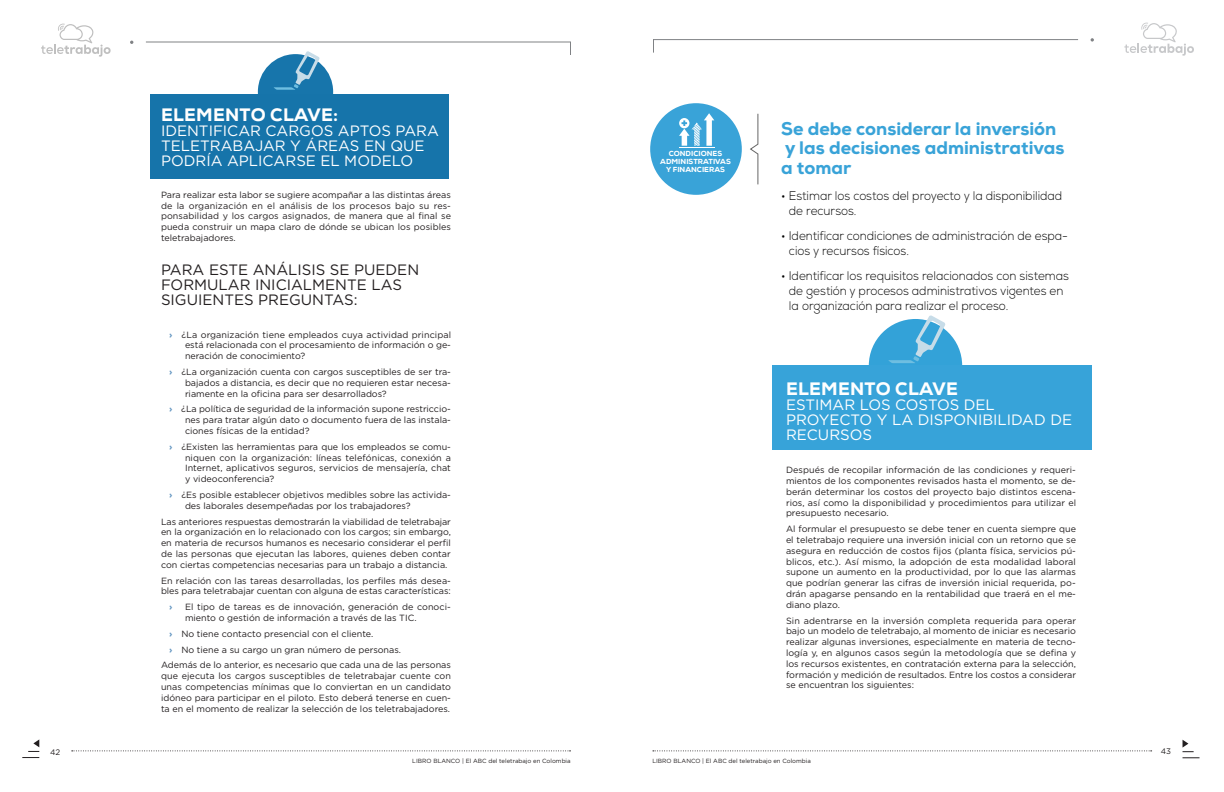
<style>
.page{position:relative;width:1224px;height:792px;background:#fff}
.page>*{position:absolute;margin:0;border:0;box-sizing:border-box;transform-origin:0 0}
.t1{font:800 18.1px/19.8px "Nexa";color:#39a3d8}
.t2{font:800 18px "Nexa";letter-spacing:.015em;color:#fff}
.t3{font:15px/15px "Gotham";color:#fff}
.t4{font:15px/15px "Gotham";color:#231f20}
.t5{font:300 12.5px/15px "Nexa";color:#000;scale:.93 1}
.t6{font:9px/10.8px "Gotham";color:#231f20;text-align:justify}
.t7{font:700 9px "Gotham";color:#6194c0}
.t8{font:800 8.7px "Nexa";color:#fff}
.t9{font:800 8.5px/9.3px "Nexa";color:#fff;text-align:center}
.t10{font:8px "Gotham";color:#231f20}
.t11{font:800 7.3px/8px "Nexa";color:#fff;text-align:center}
.t12{font:6px "Gotham";color:#231f20}
.s1{font-weight:700;color:#6194c0}
</style>
<div class="page">
<svg style="left:1124px;top:23px;width:70px;height:33px"></svg>
<svg style="left:653px;top:39px;width:426px;height:14px"></svg>
<svg style="left:72px;top:751px;width:499px;height:1px"></svg>
<svg style="left:653px;top:751px;width:499px;height:1px"></svg>
<svg style="left:22px;top:739px;width:17px;height:19px"></svg>
<svg style="left:1183px;top:740px;width:17px;height:18px"></svg>
<svg style="left:41px;top:24px;width:70px;height:33px"></svg>
<div style="left:869px;top:319px;width:93px;height:93px;background:#33a2d8;border-radius:50%"></div>
<svg style="left:888px;top:315px;width:58px;height:48px"></svg>
<div style="left:258px;top:54px;width:75px;height:75px;background:#1775ab;border-radius:50%"></div>
<svg style="left:146px;top:41px;width:425px;height:49px"></svg>
<div style="left:150px;top:94px;width:299px;height:85px;background:#1674aa"></div>
<div style="left:773px;top:365px;width:319px;height:85px;background:#37a3d9"></div>
<svg style="left:750px;top:113px;width:9px;height:72px"></svg>
<div style="left:650px;top:103px;width:92px;height:92px;background:#39a3d8;border-radius:50%"></div>
<hr style="left:679px;top:147px;width:35px;height:1px;background:#fff">
<svg style="left:679px;top:113px;width:35px;height:33px"></svg>
<p class="t10" style="left:50px;top:747px;width:12px">42</p>
<h2 class="t2" style="left:161px;top:103px;width:179px">ELEMENTO CLAVE:</h2>
<h3 class="t3" style="left:161px;top:122px;width:280px">IDENTIFICAR CARGOS APTOS PARA<br>TELETRABAJAR Y ÁREAS EN QUE<br>PODRÍA APLICARSE EL MODELO</h3>
<p class="t6" style="left:161px;top:189px;width:292px">Para realizar esta labor se sugiere acompañar a las distintas áreas de la organización en el análisis de los procesos bajo su res&shy;ponsabilidad y los cargos asignados, de manera que al final se pueda construir un mapa claro de dónde se ubican los posibles teletrabajadores.</p>
<h3 class="t4" style="left:161px;top:262px;width:260px">PARA ESTE ANÁLISIS SE PUEDEN<br>FORMULAR INICIALMENTE LAS<br>SIGUIENTES PREGUNTAS:</h3>
<p class="t6" style="left:185px;top:329px;width:268px;text-indent:-16px"><span class="s1">›</span> ¿La organización tiene empleados cuya actividad principal está relacionada con el procesamiento de información o ge&shy;neración de conocimiento?</p>
<p class="t6" style="left:185px;top:366px;width:267px;text-indent:-16px"><span class="s1">›</span> ¿La organización cuenta con cargos susceptibles de ser tra&shy;bajados a distancia, es decir que no requieren estar necesa&shy;riamente en la oficina para ser desarrollados?</p>
<p class="t6" style="left:185px;top:404px;width:267px;text-indent:-16px"><span class="s1">›</span> ¿La política de seguridad de la información supone restriccio&shy;nes para tratar algún dato o documento fuera de las instala&shy;ciones físicas de la entidad?</p>
<p class="t6" style="left:185px;top:441px;width:267px;text-indent:-16px"><span class="s1">›</span> ¿Existen las herramientas para que los empleados se comu&shy;niquen con la organización: líneas telefónicas, conexión a Internet, aplicativos seguros, servicios de mensajería, chat y videoconferencia?</p>
<p class="t6" style="left:185px;top:489px;width:267px;text-indent:-16px"><span class="s1">›</span> ¿Es posible establecer objetivos medibles sobre las activida&shy;des laborales desempeñadas por los trabajadores?</p>
<p class="t6" style="left:161px;top:516px;width:292px">Las anteriores respuestas demostrarán la viabilidad de teletrabajar en la organización en lo relacionado con los cargos; sin embargo, en materia de recursos humanos es necesario considerar el perfil de las personas que ejecutan las labores, quienes deben contar con ciertas competencias necesarias para un trabajo a distancia.</p>
<p class="t6" style="left:161px;top:575px;width:291px">En relación con las tareas desarrolladas, los perfiles más desea&shy;bles para teletrabajar cuentan con alguna de estas características:</p>
<p class="t7" style="left:169px;top:601px;width:5px">›</p>
<p class="t6" style="left:185px;top:601px;width:267px">El tipo de tareas es de innovación, generación de conoci&shy;miento o gestión de información a través de las TIC.</p>
<p class="t6" style="left:169px;top:628px;width:206px"><span class="s1">›</span> No tiene contacto presencial con el cliente.</p>
<p class="t6" style="left:169px;top:644px;width:234px"><span class="s1">›</span> No tiene a su cargo un gran número de personas.</p>
<p class="t6" style="left:161px;top:660px;width:291px">Además de lo anterior, es necesario que cada una de las personas</p>
<p class="t6" style="left:161px;top:670px;width:292px">que ejecuta los cargos susceptibles de teletrabajar cuente con unas competencias mínimas que lo conviertan en un candidato idóneo para participar en el piloto. Esto deberá tenerse en cuen&shy;ta en el momento de realizar la selección de los teletrabajadores.</p>
<p class="t9" style="left:645px;top:147px;width:78px">ADMINISTRATIVA<br>Y FINANCIERAS</p>
<p class="t11" style="left:660px;top:150px;width:72px">CONDICIONES<br>ADMINISTRATIVAS<br>Y FINANCIERAS</p>
<h1 class="t1" style="left:781px;top:119px;width:285px">Se debe considerar la inversión y las decisiones administrativas a tomar</h1>
<h3 class="t5" style="left:789px;top:189px;width:295px;text-indent:-8px">• Estimar los costos del proyecto y la disponibilidad de recursos.</h3>
<h3 class="t5" style="left:789px;top:228px;width:302px;text-indent:-8px">• Identificar condiciones de administración de espa&shy;cios y recursos físicos.</h3>
<h3 class="t5" style="left:789px;top:268px;width:303px;text-indent:-8px">• Identificar los requisitos relacionados con sistemas de gestión y procesos administrativos vigentes en la organización para realizar el proceso.</h3>
<p class="t8" style="left:901px;top:378px;width:31px">CLAVE</p>
<h2 class="t2" style="left:786px;top:377px;width:173px">ELEMENTO CLAVE</h2>
<h3 class="t3" style="left:786px;top:397px;width:288px">ESTIMAR LOS COSTOS DEL<br>PROYECTO Y LA DISPONIBILIDAD DE<br>RECURSOS</h3>
<p class="t6" style="left:786px;top:464px;width:292px">Después de recopilar información de las condiciones y requeri&shy;mientos de los componentes revisados hasta el momento, se de&shy;berán determinar los costos del proyecto bajo distintos escena&shy;rios, así como la disponibilidad y procedimientos para utilizar el presupuesto necesario.</p>
<p class="t6" style="left:786px;top:523px;width:292px">Al formular el presupuesto se debe tener en cuenta siempre que el teletrabajo requiere una inversión inicial con un retorno que se asegura en reducción de costos fijos (planta física, servicios pú&shy;blicos, etc.). Así mismo, la adopción de esta modalidad laboral supone un aumento en la productividad, por lo que las alarmas que podrían generar las cifras de inversión inicial requerida, po&shy;drán apagarse pensando en la rentabilidad que traerá en el me&shy;diano plazo.</p>
<p class="t6" style="left:786px;top:615px;width:292px">Sin adentrarse en la inversión completa requerida para operar bajo un modelo de teletrabajo, al momento de iniciar es necesario realizar algunas inversiones, especialmente en materia de tecno&shy;logía y, en algunos casos según la metodología que se defina y los recursos existentes, en contratación externa para la selección, formación y medición de resultados. Entre los costos a considerar se encuentran los siguientes:</p>
<p class="t12" style="left:412px;top:757px;width:160px">LIBRO BLANCO | El ABC del teletrabajo en Colombia</p>
<p class="t12" style="left:653px;top:757px;width:160px">LIBRO BLANCO | El ABC del teletrabajo en Colombia</p>
<p class="t10" style="left:1161px;top:747px;width:12px">43</p>
</div>
